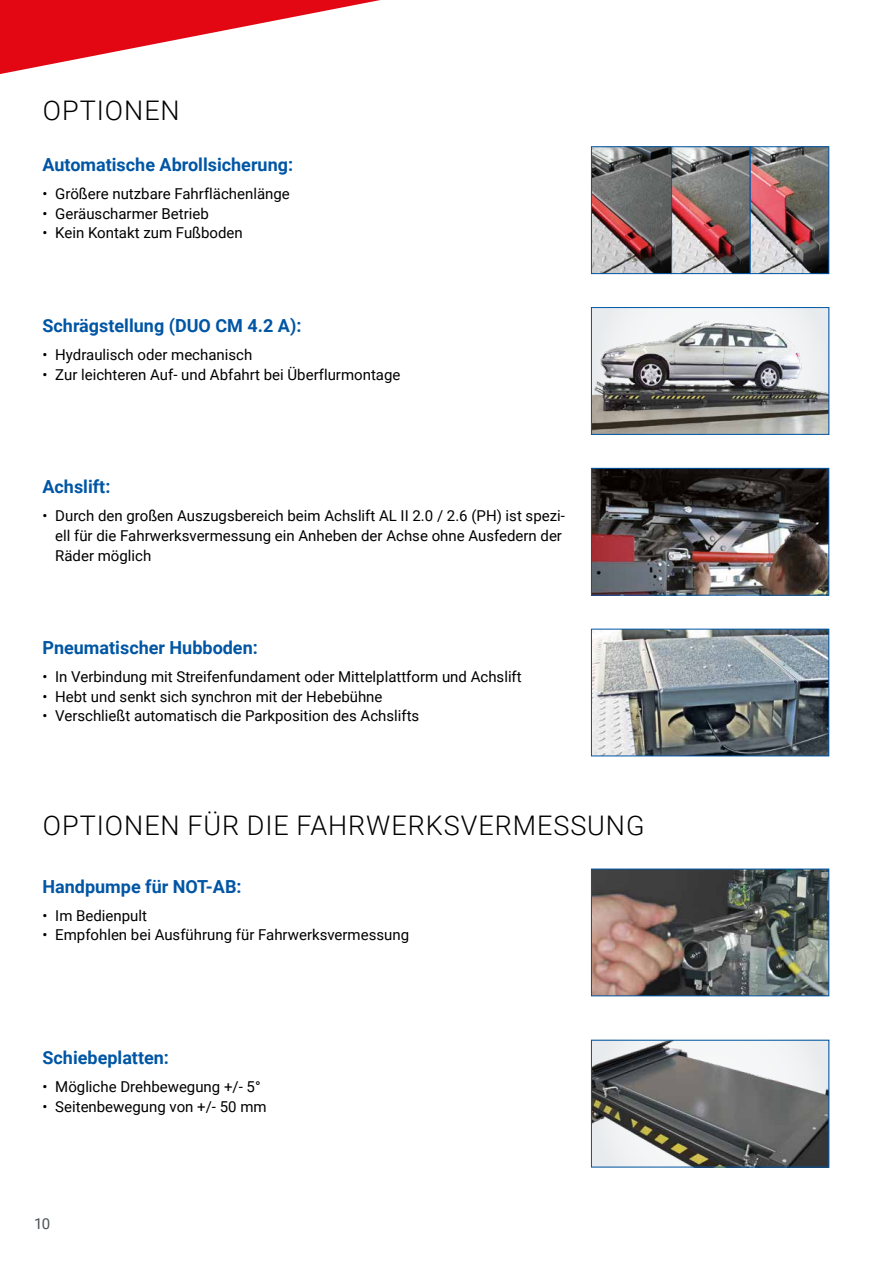
<style>
.page{position:relative;width:893px;height:1263px;background:#fff}
.page>*{position:absolute;margin:0;border:0;box-sizing:border-box;transform-origin:0 0}
.t1{font:300 27px "Roboto";letter-spacing:.035em;color:#000}
.t2{font:700 18px "Roboto";color:#0056a4}
.t3{font:15px/19.5px "Roboto";color:#000}
.t4{font:15px "Roboto";color:#485156}
</style>
<div class="page">
<svg style="left:0;top:0;width:380px;height:74px"></svg>
<img style="left:593px;top:470px;width:234px;height:123px">
<div style="left:591px;top:468px;width:238px;height:127px;border:1px solid #0056a4"></div>
<img style="left:593px;top:631px;width:234px;height:123px">
<div style="left:591px;top:629px;width:238px;height:127px;border:1px solid #0056a4"></div>
<img style="left:593px;top:309px;width:234px;height:124px">
<div style="left:591px;top:307px;width:238px;height:128px;border:1px solid #0056a4"></div>
<img style="left:593px;top:148px;width:77px;height:124px">
<div style="left:591px;top:146px;width:81px;height:128px;border:1px solid #0056a4"></div>
<img style="left:593px;top:1042px;width:234px;height:123px">
<div style="left:591px;top:1040px;width:238px;height:127px;border:1px solid #0056a4"></div>
<img style="left:593px;top:871px;width:234px;height:123px">
<div style="left:591px;top:869px;width:238px;height:127px;border:1px solid #0056a4"></div>
<img style="left:673px;top:148px;width:75px;height:124px">
<div style="left:671px;top:146px;width:79px;height:128px;border:1px solid #0056a4"></div>
<img style="left:752px;top:148px;width:75px;height:124px">
<div style="left:750px;top:146px;width:79px;height:128px;border:1px solid #0056a4"></div>
<h1 class="t1" style="left:43px;top:91px;width:138px">OPTIONEN</h1>
<p class="t2" style="left:42px;top:152px;width:252px">Automatische Abrollsicherung:</p>
<p class="t3" style="left:42px;top:183px;width:249px">• Größere nutzbare Fahrflächenlänge</p>
<p class="t3" style="left:42px;top:203px;width:168px">• Geräuscharmer Betrieb</p>
<p class="t3" style="left:42px;top:222px;width:202px">• Kein Kontakt zum Fußboden</p>
<p class="t2" style="left:42px;top:313px;width:261px">Schrägstellung (DUO CM 4.2 A):</p>
<p class="t3" style="left:42px;top:345px;width:211px">• Hydraulisch oder mechanisch</p>
<p class="t3" style="left:42px;top:364px;width:359px">• Zur leichteren Auf- und Abfahrt bei Überflurmontage</p>
<p class="t2" style="left:42px;top:474px;width:69px">Achslift:</p>
<p class="t3" style="left:55px;top:506px;width:511px;text-indent:-13px">• Durch den großen Auszugsbereich beim Achslift AL II 2.0 / 2.6 (PH) ist spezi&shy;ell für die Fahrwerksvermessung ein Anheben der Achse ohne Ausfedern der<br>Räder möglich</p>
<p class="t2" style="left:42px;top:635px;width:217px">Pneumatischer Hubboden:</p>
<p class="t3" style="left:42px;top:666px;width:481px">• In Verbindung mit Streifenfundament oder Mittelplattform und Achslift</p>
<p class="t3" style="left:42px;top:686px;width:342px">• Hebt und senkt sich synchron mit der Hebebühne</p>
<p class="t3" style="left:42px;top:705px;width:378px">• Verschließt automatisch die Parkposition des Achslifts</p>
<h1 class="t1" style="left:43px;top:806px;width:603px">OPTIONEN FÜR DIE FAHRWERKSVERMESSUNG</h1>
<p class="t2" style="left:43px;top:874px;width:201px">Handpumpe für NOT-AB:</p>
<p class="t3" style="left:43px;top:905px;width:106px">• Im Bedienpult</p>
<p class="t3" style="left:43px;top:924px;width:368px">• Empfohlen bei Ausführung für Fahrwerksvermessung</p>
<p class="t2" style="left:43px;top:1045px;width:128px">Schiebeplatten:</p>
<p class="t3" style="left:43px;top:1076px;width:220px">• Mögliche Drehbewegung +/- 5°</p>
<p class="t3" style="left:43px;top:1096px;width:226px">• Seitenbewegung von +/- 50 mm</p>
<p class="t4" style="left:34px;top:1213px;width:18px">10</p>
</div>
